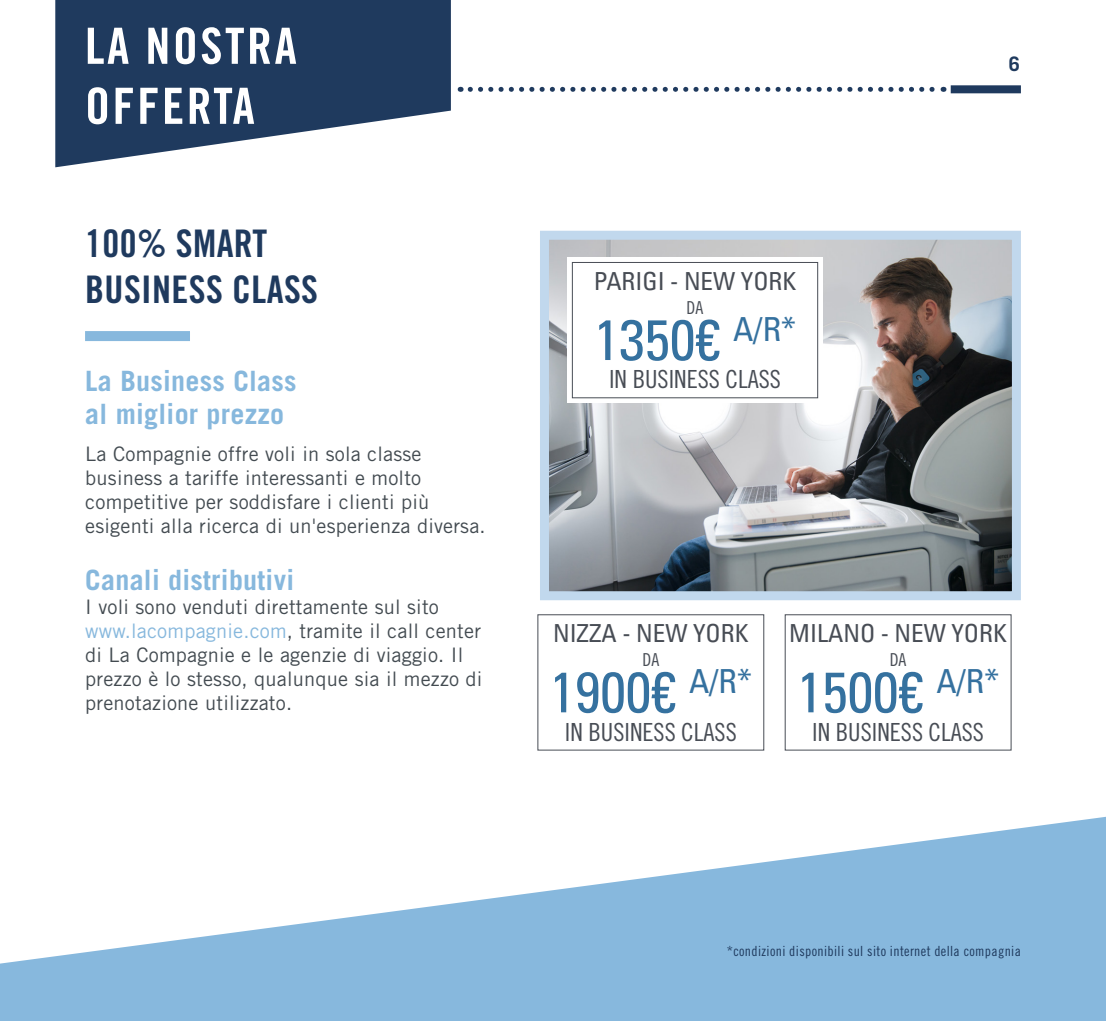
<style>
.page{position:relative;width:1106px;height:1021px;background:#fff}
.page>*{position:absolute;margin:0;border:0;box-sizing:border-box;transform-origin:0 0}
.t1{font:condensed 57px "Univers LT";color:#35719f}
.t2{font:50px "Trade Gothic LT Pro Bd Cn 20";letter-spacing:.05em;color:#fff}
.t3{font:38px "Trade Gothic LT Pro Bd Cn 20";letter-spacing:.01em;color:#1f3a5e}
.t4{font:700 28px/33.6px "Trade Gothic LT Pro";letter-spacing:.01em;color:#87b8dd}
.t5{font:25px "Trade Gothic LT Pro Cn 18";color:#484d55}
.t6{font:condensed 25px "Univers LT";color:#484d55}
.t7{font:20px/24px "Trade Gothic";letter-spacing:.01em;color:#434b51}
.t8{font:700 20px "Trade Gothic LT Pro";color:#1f3a5e}
.t9{font:17.8px "Trade Gothic LT Pro Cn 18";color:#484d55}
.t10{font:14px "Trade Gothic LT Pro Cn 18";letter-spacing:.025em;color:#1f3a5e}
.s1{color:#87b8dd}
</style>
<div class="page">
<svg style="left:0;top:816px;width:1106px;height:204px;fill:#87b8dd"></svg>
<div style="left:85px;top:331px;width:105px;height:10px;background:#87b8dd"></div>
<svg style="left:470px;top:87px;width:474px;height:5px"></svg>
<div style="left:950px;top:85px;width:70px;height:8px;background:#1f3a5e"></div>
<svg style="left:55px;top:0;width:396px;height:167px;fill:#1f3a5e"></svg>
<img style="left:550px;top:241px;width:460px;height:349px">
<div style="left:540px;top:231px;width:480px;height:369px;border:9px solid #c1d8ed"></div>
<svg style="left:567px;top:257px;width:255px;height:146px"></svg>
<div style="left:572px;top:262px;width:246px;height:136px;background:#fff;border:1px solid #484d55"></div>
<div style="left:537px;top:614px;width:227px;height:136px;background:#fff;border:1px solid #484d55"></div>
<div style="left:785px;top:614px;width:226px;height:136px;background:#fff;border:1px solid #484d55"></div>
<p class="t2" style="left:85px;top:16px;width:213px">LA NOSTRA</p>
<p class="t2" style="left:85px;top:76px;width:171px">OFFERTA</p>
<p class="t3" style="left:85px;top:220px;width:184px">100% SMART</p>
<p class="t3" style="left:85px;top:266px;width:234px">BUSINESS CLASS</p>
<p class="t4" style="left:85px;top:363px;width:213px">La Business Class al miglior prezzo</p>
<p class="t7" style="left:85px;top:441px;width:402px">La Compagnie offre voli in sola classe business a tariffe interessanti e molto competitive per soddisfare i clienti più esigenti alla ricerca di un'esperienza diversa.</p>
<p class="t4" style="left:85px;top:563px;width:210px">Canali distributivi</p>
<p class="t7" style="left:85px;top:595px;width:399px">I voli sono venduti direttamente sul sito <span class="s1">www.lacompagnie.com</span>, tramite il call center di La Compagnie e le agenzie di viaggio. Il prezzo è lo stesso, qualunque sia il mezzo di prenotazione utilizzato.</p>
<p class="t6" style="left:593px;top:265px;width:204px">PARIGI - NEW YORK</p>
<p class="t9" style="left:686px;top:297px;width:18px">DA</p>
<p class="t1" style="left:594px;top:303px;width:204px">1350€ <sup>A/R*</sup></p>
<p class="t5" style="left:609px;top:364px;width:173px">IN BUSINESS CLASS</p>
<p class="t8" style="left:1008px;top:52px;width:13px">6</p>
<p class="t6" style="left:553px;top:617px;width:197px">NIZZA - NEW YORK</p>
<p class="t9" style="left:642px;top:649px;width:18px">DA</p>
<p class="t1" style="left:550px;top:656px;width:204px">1900€ <sup>A/R*</sup></p>
<p class="t5" style="left:565px;top:716px;width:173px">IN BUSINESS CLASS</p>
<p class="t6" style="left:789px;top:617px;width:219px">MILANO - NEW YORK</p>
<p class="t9" style="left:889px;top:649px;width:18px">DA</p>
<p class="t1" style="left:797px;top:656px;width:204px">1500€ <sup>A/R*</sup></p>
<p class="t5" style="left:812px;top:716px;width:173px">IN BUSINESS CLASS</p>
<p class="t10" style="left:726px;top:943px;width:296px">*condizioni disponibili sul sito internet della compagnia</p>
</div>
